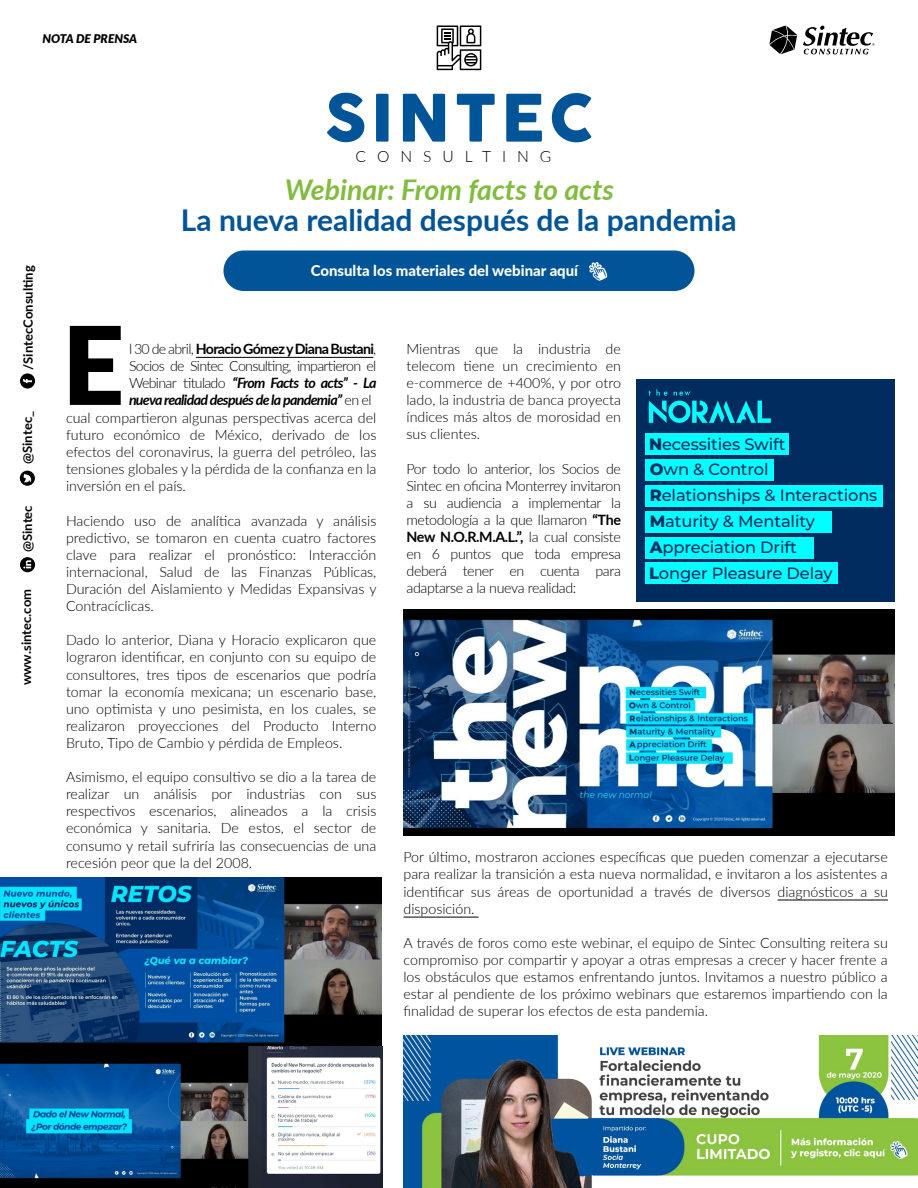
<style>
.page{position:relative;width:918px;height:1188px;background:#fff}
.page>*{position:absolute;margin:0;border:0;box-sizing:border-box;transform-origin:0 0}
.t1{font:900 108.45px "Lato";color:#000}
.t2{font:64.5px "COCOGOOSE";letter-spacing:.06em;color:#005497}
.t3{font:700 30px "Lato";color:#005497}
.t4{font:italic 700 28.5px "Lato";color:#82bc3f}
.t5{font:500 16.35px/25.8px "Montserrat";letter-spacing:-.01em;color:#002c5f}
.t6{font:300 15.6px "Lato";letter-spacing:.7em;color:#000}
.t7{font:800 15px "Lato";color:#fff}
.t8{font:300 14.25px/17.1px "Lato";color:#000;text-align:justify}
.t9{font:700 13.05px "Lato";color:#000}
.t10{font:italic 900 12px "Lato";color:#000}
.s1{font-weight:700}
.s2{font-weight:700;font-style:italic}
.s3{font-weight:800}
</style>
<div class="page">
<hr style="left:196px;top:357px;width:177px;height:1px;background:#000">
<hr style="left:778px;top:900px;width:110px;height:1px;background:#000">
<hr style="left:404px;top:917px;width:74px;height:1px;background:#000">
<svg style="left:20px;top:373px;width:15px;height:16px"></svg>
<svg style="left:20px;top:471px;width:15px;height:15px"></svg>
<svg style="left:20px;top:557px;width:15px;height:15px"></svg>
<svg style="left:769px;top:26px;width:28px;height:28px"></svg>
<svg style="left:803px;top:26px;width:72px;height:28px"></svg>
<div style="left:224px;top:250px;width:470px;height:41px;background:#005497;border-radius:20px"></div>
<svg style="left:589px;top:262px;width:18px;height:19px"></svg>
<svg style="left:437px;top:26px;width:44px;height:44px"></svg>
<img style="left:404px;top:1035px;width:514px;height:153px">
<div style="left:636px;top:379px;width:259px;height:223px;background:#002c5f"></div>
<div style="left:645px;top:433px;width:144px;height:22px;background:#0ff"></div>
<svg style="left:649px;top:389px;width:122px;height:34px"></svg>
<div style="left:645px;top:459px;width:129px;height:22px;background:#0ff"></div>
<div style="left:645px;top:485px;width:238px;height:22px;background:#0ff"></div>
<div style="left:645px;top:511px;width:187px;height:22px;background:#0ff"></div>
<div style="left:645px;top:537px;width:169px;height:22px;background:#0ff"></div>
<div style="left:645px;top:562px;width:193px;height:22px;background:#0ff"></div>
<img style="left:404px;top:609px;width:491px;height:227px">
<img style="left:0;top:878px;width:382px;height:310px">
<p class="t10" style="left:42px;top:29px;width:96px">NOTA DE PRENSA</p>
<h2 class="t2" style="left:325px;top:70px;width:271px">SINTEC</h2>
<p class="t6" style="left:356px;top:146px;width:197px">CONSULTING</p>
<h3 class="t4" style="left:285px;top:168px;width:331px">Webinar: From facts to acts</h3>
<p class="t9" style="left:18px;top:370px;width:106px;rotate:-90deg">/SintecConsulting</p>
<p class="t9" style="left:18px;top:464px;width:54px;rotate:-90deg">@Sintec_</p>
<p class="t9" style="left:18px;top:552px;width:48px;rotate:-90deg">@Sintec</p>
<p class="t9" style="left:17px;top:685px;width:98px;rotate:-90deg">www.sintec.com</p>
<h3 class="t3" style="left:181px;top:198px;width:557px">La nueva realidad después de la pandemia</h3>
<p class="t7" style="left:311px;top:260px;width:269px">Consulta los materiales del webinar aquí</p>
<h1 class="t1" style="left:62px;top:284px;width:64px">E</h1>
<p class="t8" style="left:129px;top:340px;width:249px">l 30 de abril, <span class="s1">Horacio Gómez y Diana Bustani</span>, Socios de Sintec Consulting, impartieron el Webinar titulado <span class="s2">“From Facts to acts” - La nueva realidad después de la pandemia”</span> en el</p>
<p class="t8" style="left:407px;top:340px;width:216px">Mientras que la industria de telecom tiene un crecimiento en e-commerce de +400%, y por otro lado, la industria de banca proyecta índices más altos de morosidad en sus clientes.</p>
<p class="t8" style="left:407px;top:459px;width:216px">Por todo lo anterior, los Socios de Sintec en oficina Monterrey invitaron a su audiencia a implementar la metodología a la que llamaron <span class="s1">“The New N.O.R.M.A.L.”,</span> la cual consiste en 6 puntos que toda empresa deberá tener en cuenta para adaptarse a la nueva realidad:</p>
<p class="t8" style="left:66px;top:409px;width:312px">cual compartieron algunas perspectivas acerca del futuro económico de México, derivado de los efectos del coronavirus, la guerra del petróleo, las tensiones globales y la pérdida de la confianza en la inversión en el país.</p>
<p class="t8" style="left:66px;top:512px;width:312px">Haciendo uso de analítica avanzada y análisis predictivo, se tomaron en cuenta cuatro factores clave para realizar el pronóstico: Interacción internacional, Salud de las Finanzas Públicas, Duración del Aislamiento y Medidas Expansivas y Contracíclicas.</p>
<p class="t8" style="left:66px;top:631px;width:312px">Dado lo anterior, Diana y Horacio explicaron que lograron identificar, en conjunto con su equipo de consultores, tres tipos de escenarios que podría tomar la economía mexicana; un escenario base, uno optimista y uno pesimista, en los cuales, se realizaron proyecciones del Producto Interno Bruto, Tipo de Cambio y pérdida de Empleos.</p>
<p class="t8" style="left:66px;top:768px;width:312px">Asimismo, el equipo consultivo se dio a la tarea de realizar un análisis por industrias con sus respectivos escenarios, alineados a la crisis económica y sanitaria. De estos, el sector de consumo y retail sufriría las consecuencias de una recesión peor que la del 2008.</p>
<p class="t5" style="left:649px;top:430px;width:230px"><span class="s3">N</span>ecessities Swift<br><span class="s3">O</span>wn &amp; Control<br><span class="s3">R</span>elationships &amp; Interactions<br><span class="s3">M</span>aturity &amp; Mentality<br><span class="s3">A</span>ppreciation Drift<br><span class="s3">L</span>onger Pleasure Delay</p>
<p class="t8" style="left:403px;top:848px;width:486px">Por último, mostraron acciones específicas que pueden comenzar a ejecutarse para realizar la transición a esta nueva normalidad, e invitaron a los asistentes a identificar sus áreas de oportunidad a través de diversos diagnósticos a su disposición.</p>
<p class="t8" style="left:404px;top:934px;width:486px">A través de foros como este webinar, el equipo de Sintec Consulting reitera su compromiso por compartir y apoyar a otras empresas a crecer y hacer frente a los obstáculos que estamos enfrentando juntos. Invitamos a nuestro público a estar al pendiente de los próximo webinars que estaremos impartiendo con la finalidad de superar los efectos de esta pandemia.</p>
</div>
